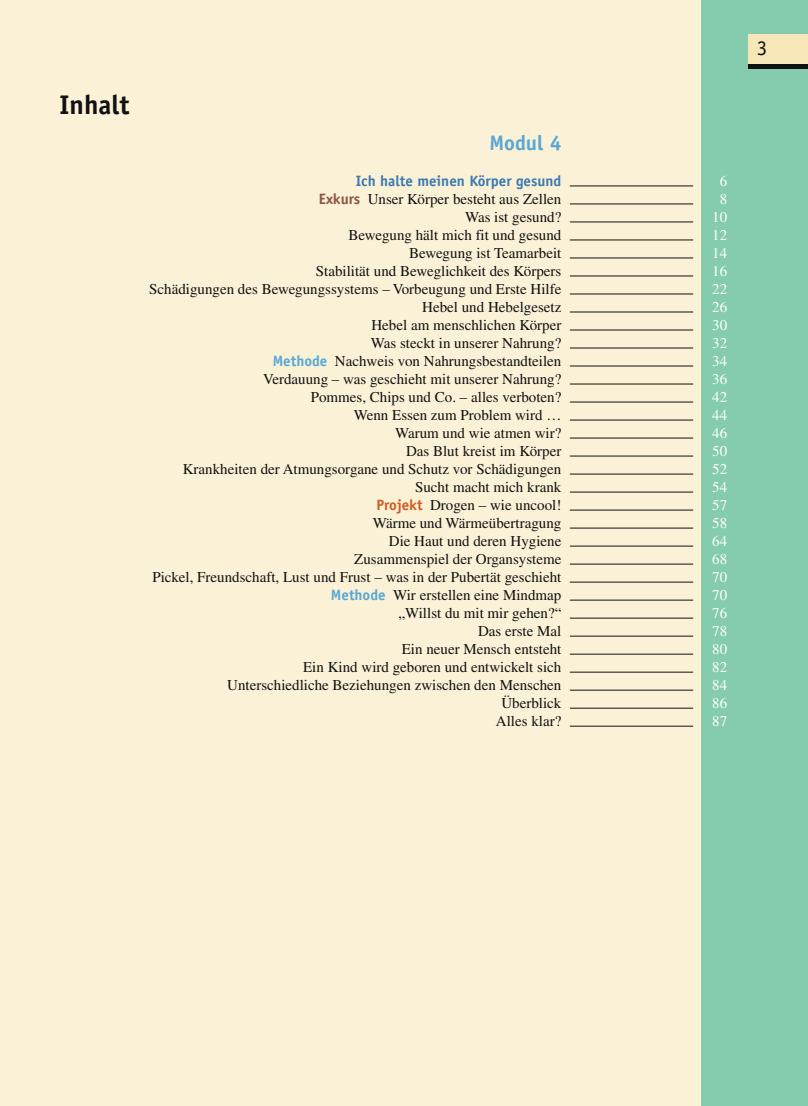
<style>
.page{position:relative;width:808px;height:1106px;background:#fff}
.page>*{position:absolute;margin:0;border:0;box-sizing:border-box;transform-origin:0 0}
._68_Physik_Inhalt_Re{font:700 27px "Officina Sans Std";color:#101111}
._63a_Physik_Inhalt_0{font:700 21px "Officina Sans Std";color:#5aa7d5}
._71_Pagina{font:21px "Officina Sans Std";color:#101111}
._62a_Bio_Physik_Inha{font:15px "Times LT Std";color:#101111}
._62a_Bio_Physik_Inha-2{font:15px "Times LT Std";color:#fff}
._61a_Physik_Inhalt_0{font:700 15px "Officina Sans Std";color:#3d7bb1}
._61a_Physik_Inhalt_0-2{font:15px "Times LT Std";color:#fff}
.s1{font-family:"Officina Sans Std";font-weight:700;color:#8f5544}
.s2{font-family:"Officina Sans Std";font-weight:700;color:#5aa7d5}
.s3{font-family:"Officina Sans Std";font-weight:700;color:#ce5f28}
</style>
<div class="page">
<div style="left:0;top:0;width:702px;height:1106px;background:#fbf1d6"></div>
<div style="left:702px;top:0;width:106px;height:1106px;background:#84ccad"></div>
<hr style="left:570px;top:186px;width:123px;height:1px;background:#101111">
<hr style="left:570px;top:204px;width:123px;height:1px;background:#101111">
<hr style="left:570px;top:222px;width:123px;height:1px;background:#101111">
<hr style="left:570px;top:240px;width:123px;height:1px;background:#101111">
<hr style="left:570px;top:258px;width:123px;height:1px;background:#101111">
<hr style="left:570px;top:276px;width:123px;height:1px;background:#101111">
<hr style="left:570px;top:294px;width:123px;height:1px;background:#101111">
<hr style="left:570px;top:312px;width:123px;height:1px;background:#101111">
<hr style="left:570px;top:330px;width:123px;height:1px;background:#101111">
<hr style="left:570px;top:348px;width:123px;height:1px;background:#101111">
<hr style="left:570px;top:366px;width:123px;height:1px;background:#101111">
<hr style="left:570px;top:384px;width:123px;height:1px;background:#101111">
<hr style="left:570px;top:402px;width:123px;height:1px;background:#101111">
<hr style="left:570px;top:420px;width:123px;height:1px;background:#101111">
<hr style="left:570px;top:438px;width:123px;height:1px;background:#101111">
<hr style="left:570px;top:456px;width:123px;height:1px;background:#101111">
<hr style="left:570px;top:474px;width:123px;height:1px;background:#101111">
<hr style="left:570px;top:492px;width:123px;height:1px;background:#101111">
<hr style="left:570px;top:510px;width:123px;height:1px;background:#101111">
<hr style="left:570px;top:528px;width:123px;height:1px;background:#101111">
<hr style="left:570px;top:546px;width:123px;height:1px;background:#101111">
<hr style="left:570px;top:564px;width:123px;height:1px;background:#101111">
<hr style="left:570px;top:582px;width:123px;height:1px;background:#101111">
<hr style="left:570px;top:600px;width:123px;height:1px;background:#101111">
<hr style="left:570px;top:618px;width:123px;height:1px;background:#101111">
<hr style="left:570px;top:636px;width:123px;height:1px;background:#101111">
<hr style="left:570px;top:654px;width:123px;height:1px;background:#101111">
<hr style="left:570px;top:672px;width:123px;height:1px;background:#101111">
<hr style="left:570px;top:690px;width:123px;height:1px;background:#101111">
<hr style="left:570px;top:708px;width:123px;height:1px;background:#101111">
<hr style="left:570px;top:726px;width:123px;height:1px;background:#101111">
<div style="left:748px;top:34px;width:60px;height:30px;background:#f7e7b8"></div>
<hr style="left:748px;top:64px;width:60px;height:4px;background:#101111">
<p class="_68_Physik_Inhalt_Re" style="left:60px;top:88px;width:71px">Inhalt</p>
<p class="_63a_Physik_Inhalt_0" style="left:489px;top:129px;width:73px">Modul 4</p>
<p class="_61a_Physik_Inhalt_0" style="left:356px;top:171px;width:207px">Ich halte meinen Körper gesund</p>
<p class="_61a_Physik_Inhalt_0-2" style="left:720px;top:172px;width:9px">6</p>
<p class="_62a_Bio_Physik_Inha" style="left:319px;top:190px;width:244px"><span class="s1">Exkurs</span> Unser Körper besteht aus Zellen</p>
<p class="_62a_Bio_Physik_Inha-2" style="left:720px;top:190px;width:9px">8</p>
<p class="_62a_Bio_Physik_Inha" style="left:465px;top:208px;width:98px">Was ist gesund?</p>
<p class="_62a_Bio_Physik_Inha-2" style="left:712px;top:208px;width:16px">10</p>
<p class="_62a_Bio_Physik_Inha" style="left:348px;top:226px;width:214px">Bewegung hält mich fit und gesund</p>
<p class="_62a_Bio_Physik_Inha-2" style="left:712px;top:226px;width:16px">12</p>
<p class="_62a_Bio_Physik_Inha" style="left:409px;top:244px;width:154px">Bewegung ist Teamarbeit</p>
<p class="_62a_Bio_Physik_Inha-2" style="left:712px;top:244px;width:16px">14</p>
<p class="_62a_Bio_Physik_Inha" style="left:316px;top:262px;width:247px">Stabilität und Beweglichkeit des Körpers</p>
<p class="_62a_Bio_Physik_Inha-2" style="left:712px;top:262px;width:16px">16</p>
<p class="_62a_Bio_Physik_Inha" style="left:149px;top:280px;width:414px">Schädigungen des Bewegungssystems – Vorbeugung und Erste Hilfe</p>
<p class="_62a_Bio_Physik_Inha-2" style="left:712px;top:280px;width:16px">22</p>
<p class="_62a_Bio_Physik_Inha" style="left:422px;top:298px;width:141px">Hebel und Hebelgesetz</p>
<p class="_62a_Bio_Physik_Inha-2" style="left:712px;top:298px;width:16px">26</p>
<p class="_62a_Bio_Physik_Inha" style="left:371px;top:316px;width:191px">Hebel am menschlichen Körper</p>
<p class="_62a_Bio_Physik_Inha-2" style="left:712px;top:316px;width:16px">30</p>
<p class="_62a_Bio_Physik_Inha" style="left:371px;top:334px;width:192px">Was steckt in unserer Nahrung?</p>
<p class="_62a_Bio_Physik_Inha-2" style="left:712px;top:334px;width:16px">32</p>
<p class="_62a_Bio_Physik_Inha" style="left:273px;top:352px;width:290px"><span class="s2">Methode</span> Nachweis von Nahrungsbestandteilen</p>
<p class="_62a_Bio_Physik_Inha-2" style="left:712px;top:352px;width:16px">34</p>
<p class="_62a_Bio_Physik_Inha" style="left:263px;top:370px;width:300px">Verdauung – was geschieht mit unserer Nahrung?</p>
<p class="_62a_Bio_Physik_Inha-2" style="left:712px;top:370px;width:16px">36</p>
<p class="_62a_Bio_Physik_Inha" style="left:311px;top:388px;width:252px">Pommes, Chips und Co. – alles verboten?</p>
<p class="_62a_Bio_Physik_Inha-2" style="left:712px;top:388px;width:16px">42</p>
<p class="_62a_Bio_Physik_Inha" style="left:354px;top:406px;width:209px">Wenn Essen zum Problem wird …</p>
<p class="_62a_Bio_Physik_Inha-2" style="left:712px;top:406px;width:16px">44</p>
<p class="_62a_Bio_Physik_Inha" style="left:395px;top:424px;width:168px">Warum und wie atmen wir?</p>
<p class="_62a_Bio_Physik_Inha-2" style="left:712px;top:424px;width:16px">46</p>
<p class="_62a_Bio_Physik_Inha" style="left:406px;top:442px;width:157px">Das Blut kreist im Körper</p>
<p class="_62a_Bio_Physik_Inha-2" style="left:712px;top:442px;width:16px">50</p>
<p class="_62a_Bio_Physik_Inha" style="left:183px;top:460px;width:380px">Krankheiten der Atmungsorgane und Schutz vor Schädigungen</p>
<p class="_62a_Bio_Physik_Inha-2" style="left:712px;top:460px;width:16px">52</p>
<p class="_62a_Bio_Physik_Inha" style="left:415px;top:478px;width:148px">Sucht macht mich krank</p>
<p class="_62a_Bio_Physik_Inha-2" style="left:712px;top:478px;width:16px">54</p>
<p class="_62a_Bio_Physik_Inha" style="left:376px;top:496px;width:186px"><span class="s3">Projekt</span> Drogen – wie uncool!</p>
<p class="_62a_Bio_Physik_Inha-2" style="left:712px;top:496px;width:16px">57</p>
<p class="_62a_Bio_Physik_Inha" style="left:373px;top:514px;width:190px">Wärme und Wärmeübertragung</p>
<p class="_62a_Bio_Physik_Inha-2" style="left:712px;top:514px;width:16px">58</p>
<p class="_62a_Bio_Physik_Inha" style="left:389px;top:532px;width:174px">Die Haut und deren Hygiene</p>
<p class="_62a_Bio_Physik_Inha-2" style="left:712px;top:532px;width:16px">64</p>
<p class="_62a_Bio_Physik_Inha" style="left:354px;top:550px;width:209px">Zusammenspiel der Organsysteme</p>
<p class="_62a_Bio_Physik_Inha-2" style="left:712px;top:550px;width:16px">68</p>
<p class="_62a_Bio_Physik_Inha" style="left:152px;top:568px;width:410px">Pickel, Freundschaft, Lust und Frust – was in der Pubertät geschieht</p>
<p class="_62a_Bio_Physik_Inha-2" style="left:712px;top:568px;width:16px">70</p>
<p class="_62a_Bio_Physik_Inha" style="left:331px;top:586px;width:232px"><span class="s2">Methode</span> Wir erstellen eine Mindmap</p>
<p class="_62a_Bio_Physik_Inha-2" style="left:712px;top:586px;width:16px">70</p>
<p class="_62a_Bio_Physik_Inha" style="left:399px;top:604px;width:164px">„Willst du mit mir gehen?“</p>
<p class="_62a_Bio_Physik_Inha-2" style="left:712px;top:604px;width:16px">76</p>
<p class="_62a_Bio_Physik_Inha" style="left:478px;top:622px;width:85px">Das erste Mal</p>
<p class="_62a_Bio_Physik_Inha-2" style="left:712px;top:622px;width:16px">78</p>
<p class="_62a_Bio_Physik_Inha" style="left:402px;top:640px;width:161px">Ein neuer Mensch entsteht</p>
<p class="_62a_Bio_Physik_Inha-2" style="left:712px;top:640px;width:16px">80</p>
<p class="_62a_Bio_Physik_Inha" style="left:303px;top:658px;width:260px">Ein Kind wird geboren und entwickelt sich</p>
<p class="_62a_Bio_Physik_Inha-2" style="left:712px;top:658px;width:16px">82</p>
<p class="_62a_Bio_Physik_Inha" style="left:227px;top:676px;width:336px">Unterschiedliche Beziehungen zwischen den Menschen</p>
<p class="_62a_Bio_Physik_Inha-2" style="left:712px;top:676px;width:16px">84</p>
<p class="_62a_Bio_Physik_Inha" style="left:501px;top:694px;width:61px">Überblick</p>
<p class="_62a_Bio_Physik_Inha-2" style="left:712px;top:694px;width:16px">86</p>
<p class="_62a_Bio_Physik_Inha" style="left:496px;top:712px;width:67px">Alles klar?</p>
<p class="_62a_Bio_Physik_Inha-2" style="left:712px;top:712px;width:16px">87</p>
<p class="_71_Pagina" style="left:757px;top:36px;width:12px">3</p>
</div>
